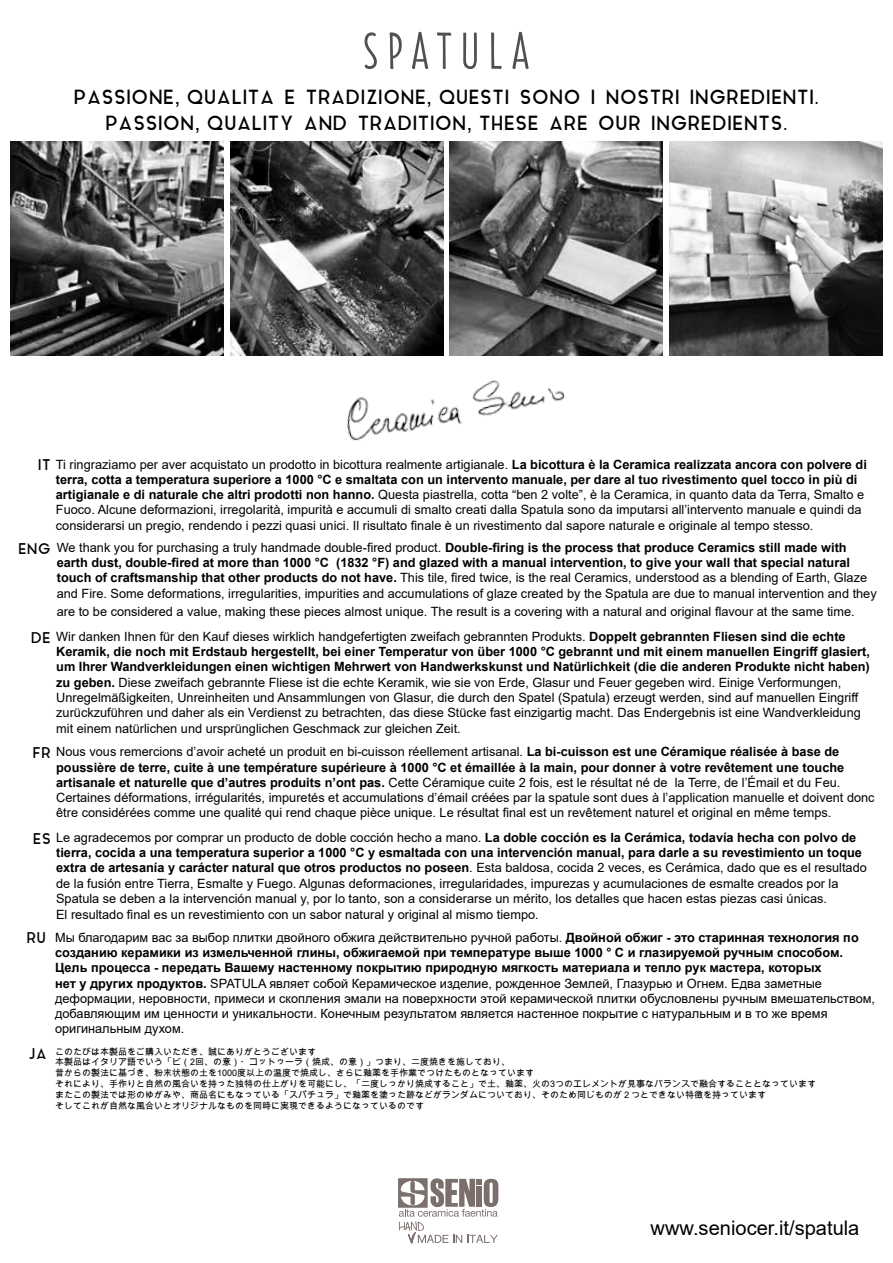
<style>
.page{position:relative;width:893px;height:1263px;background:#fff}
.page>*{position:absolute;margin:0;border:0;box-sizing:border-box;transform-origin:0 0}
.t1{font:53.4px "Florence";letter-spacing:.17em;color:#535051}
.t2{font:20.1px "Arial";color:#000}
.t3{font:19.5px/26.1px "Aqua Grotesque";color:#000;text-align:center}
.t4{font:14.85px "Aqua Grotesque";color:#000}
.t5{font:12.75px/15.3px "Arial";color:#000}
.t6{font:9px/10.8px "Arial Unicode MS";color:#000}
.s1{font-family:"Arial";font-size:21.75px}
.s2{font-weight:700}
</style>
<div class="page">
<img style="left:670px;top:142px;width:213px;height:213px">
<img style="left:230px;top:142px;width:213px;height:213px">
<img style="left:450px;top:142px;width:213px;height:213px">
<img style="left:10px;top:142px;width:213px;height:213px">
<img style="left:347px;top:380px;width:218px;height:61px">
<svg style="left:398px;top:1178px;width:101px;height:66px"></svg>
<h1 class="t1" style="left:363px;top:8px;width:168px">SPATULA</h1>
<h3 class="t3" style="left:74px;top:86px;width:747px">PASSIONE<span class="s1">,</span> QUALITA E TRADIZIONE<span class="s1">,</span> QUESTI SONO I NOSTRI INGREDIENTI.<br>PASSION<span class="s1">,</span> QUALITY AND TRADITION<span class="s1">,</span> THESE ARE OUR INGREDIENTS.</h3>
<p class="t5" style="left:56px;top:456px;width:812px">Ti ringraziamo per aver acquistato un prodotto in bicottura realmente artigianale. <span class="s2">La bicottura è la Ceramica realizzata ancora con polvere di terra, cotta a temperatura superiore a 1000 °C e smaltata con un intervento manuale, per dare al tuo rivestimento quel tocco in più di artigianale e di naturale che altri prodotti non hanno.</span> Questa piastrella, cotta “ben 2 volte”, è la Ceramica, in quanto data da Terra, Smalto e Fuoco. Alcune deformazioni, irregolarità, impurità e accumuli di smalto creati dalla Spatula sono da imputarsi all’intervento manuale e quindi da considerarsi un pregio, rendendo i pezzi quasi unici. Il risultato finale è un rivestimento dal sapore naturale e originale al tempo stesso.</p>
<p class="t4" style="left:38px;top:459px;width:15px">IT</p>
<p class="t5" style="left:57px;top:540px;width:821px">We thank you for purchasing a truly handmade double-fired product. <span class="s2">Double-firing is the process that produce Ceramics still made with earth dust, double-fired at more than 1000 °C (1832 °F) and glazed with a manual intervention, to give your wall that special natural touch of craftsmanship that other products do not have.</span> This tile, fired twice, is the real Ceramics, understood as a blending of Earth, Glaze and Fire. Some deformations, irregularities, impurities and accumulations of glaze created by the Spatula are due to manual intervention and they</p>
<p class="t5" style="left:57px;top:604px;width:799px">are to be considered a value, making these pieces almost unique. The result is a covering with a natural and original flavour at the same time.</p>
<p class="t4" style="left:18px;top:542px;width:34px">ENG</p>
<p class="t5" style="left:56px;top:629px;width:815px">Wir danken Ihnen für den Kauf dieses wirklich handgefertigten zweifach gebrannten Produkts. <span class="s2">Doppelt gebrannten Fliesen sind die echte Keramik, die noch mit Erdstaub hergestellt, bei einer Temperatur von über 1000 °C gebrannt und mit einem manuellen Eingriff glasiert, um Ihrer Wandverkleidungen einen wichtigen Mehrwert von Handwerkskunst und Natürlichkeit (die die anderen Produkte nicht haben) zu geben.</span> Diese zweifach gebrannte Fliese ist die echte Keramik, wie sie von Erde, Glasur und Feuer gegeben wird. Einige Verformungen, Unregelmäßigkeiten, Unreinheiten und Ansammlungen von Glasur, die durch den Spatel (Spatula) erzeugt werden, sind auf manuellen Eingriff zurückzuführen und daher als ein Verdienst zu betrachten, das diese Stücke fast einzigartig macht. Das Endergebnis ist eine Wandverkleidung mit einem natürlichen und ursprünglichen Geschmack zur gleichen Zeit.</p>
<p class="t4" style="left:31px;top:631px;width:22px">DE</p>
<p class="t5" style="left:56px;top:744px;width:820px">Nous vous remercions d’avoir acheté un produit en bi-cuisson réellement artisanal. <span class="s2">La bi-cuisson est une Céramique réalisée à base de poussière de terre, cuite à une température supérieure à 1000 °C et émaillée à la main, pour donner à votre revêtement une touche artisanale et naturelle que d’autres produits n’ont pas.</span> Cette Céramique cuite 2 fois, est le résultat né de la Terre, de l’Émail et du Feu.<br>Certaines déformations, irrégularités, impuretés et accumulations d’émail créées par la spatule sont dues à l’application manuelle et doivent donc être considérées comme une qualité qui rend chaque pièce unique. Le résultat final est un revêtement naturel et original en même temps.</p>
<p class="t4" style="left:32px;top:747px;width:20px">FR</p>
<p class="t5" style="left:56px;top:830px;width:812px">Le agradecemos por comprar un producto de doble cocción hecho a mano. <span class="s2">La doble cocción es la Cerámica, todavía hecha con polvo de tierra, cocida a una temperatura superior a 1000 °C y esmaltada con una intervención manual, para darle a su revestimiento un toque extra de artesanía y carácter natural que otros productos no poseen</span>. Esta baldosa, cocida 2 veces, es Cerámica, dado que es el resultado de la fusión entre Tierra, Esmalte y Fuego. Algunas deformaciones, irregularidades, impurezas y acumulaciones de esmalte creados por la Spatula se deben a la intervención manual y, por lo tanto, son a considerarse un mérito, los detalles que hacen estas piezas casi únicas.<br>El resultado final es un revestimiento con un sabor natural y original al mismo tiempo.</p>
<p class="t4" style="left:33px;top:832px;width:20px">ES</p>
<p class="t4" style="left:27px;top:932px;width:21px">RU</p>
<p class="t4" style="left:28px;top:1047px;width:20px">JA</p>
<p class="t5" style="left:55px;top:929px;width:821px">Мы благодарим вас за выбор плитки двойного обжига действительно ручной работы. <span class="s2">Двойной обжиг - это старинная технология по созданию керамики из измельченной глины, обжигаемой при температуре выше 1000 ° C и глазируемой ручным способом.<br>Цель процесса - передать Вашему настенному покрытию природную мягкость материала и тепло рук мастера, которых<br>нет у других продуктов.</span> SPATULA являет собой Керамическое изделие, рожденное Землей, Глазурью и Огнем. Едва заметные деформации, неровности, примеси и скопления эмали на поверхности этой керамической плитки обусловлены ручным вмешательством, добавляющим им ценности и уникальности. Конечным результатом является настенное покрытие с натуральным и в то же время оригинальным духом.</p>
<p class="t6" style="left:55px;top:1046px;width:763px">このたびは本製品をご購入いただき、誠にありがとうございます<br>本製品はイタリア語でいう「ビ（2回、の意）・コットゥーラ（焼成、の意）」つまり、二度焼きを施しており、<br>昔からの製法に基づき、粉末状態の土を1000度以上の温度で焼成し、さらに釉薬を手作業でつけたものとなっています<br>それにより、手作りと自然の風合いを持った独特の仕上がりを可能にし、「二度しっかり焼成すること」で土、釉薬、火の3つのエレメントが見事なバランスで融合することとなっていますまたこの製法では形のゆがみや、商品名にもなっている「スパチュラ」で釉薬を塗った跡などがランダムについており、そのため同じものが２つとできない特徴を持っています<br>そしてこれが自然な風合いとオリジナルなものを同時に実現できるようになっているのです</p>
<h2 class="t2" style="left:651px;top:1217px;width:210px">www.seniocer.it/spatula</h2>
</div>
